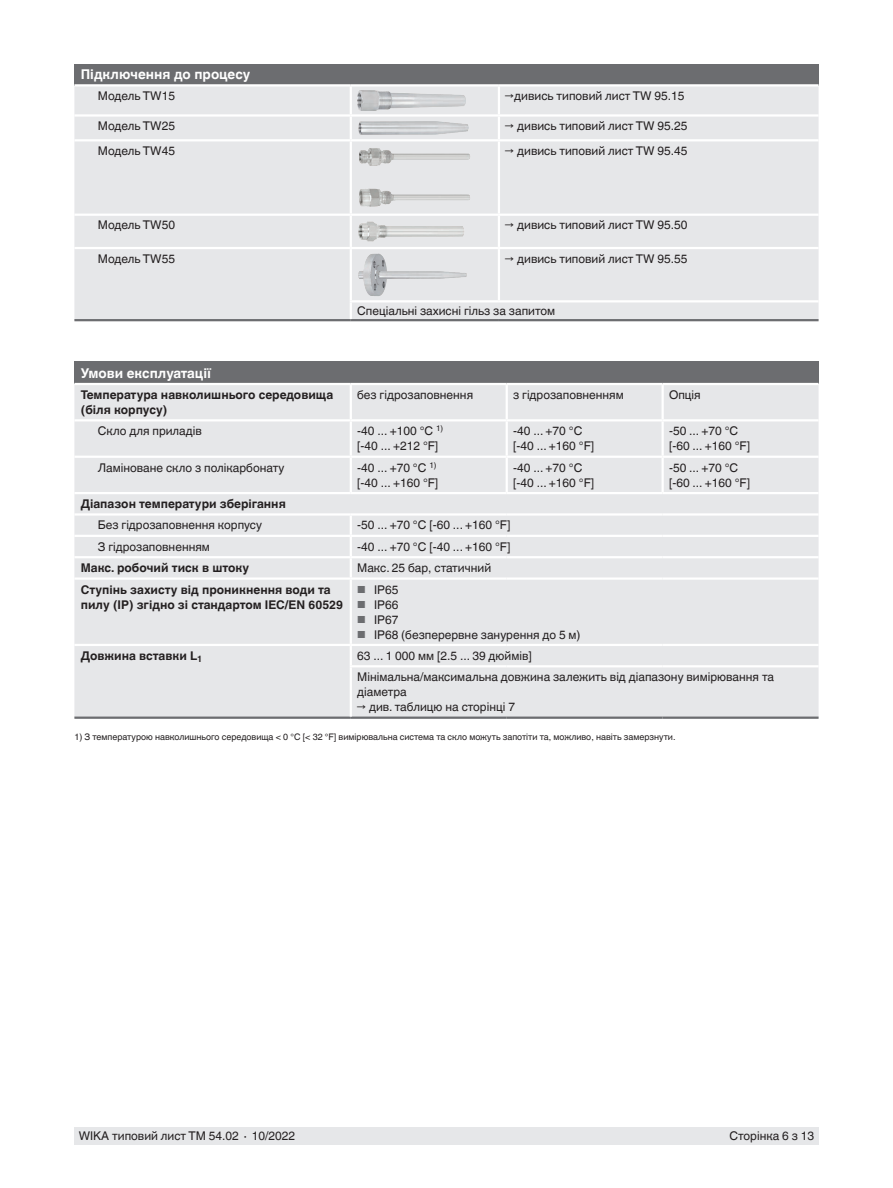
<style>
.page{position:relative;width:893px;height:1188px;background:#fff}
.page>*{position:absolute;margin:0;border:0;box-sizing:border-box;transform-origin:0 0}
.t1{font:700 13.5px "Helvetica World";color:#fff}
.t2{font:12px/15px "Helvetica World";color:#231f20}
.t3{font:700 12px/15px "Helvetica World";color:#231f20}
.t4{font:9px "Helvetica World";color:#231f20}
.s1{font-size:10.2px;color:#6c6d70}
</style>
<div class="page">
<div style="left:74px;top:1128px;width:745px;height:17px;background:#e6e7e9"></div>
<div style="left:74px;top:64px;width:745px;height:21px;background:#6c6d70"></div>
<div style="left:74px;top:86px;width:745px;height:233px;background:#e6e7e9"></div>
<hr style="left:74px;top:319px;width:277px;height:2px;background:#6c6d70">
<hr style="left:351px;top:247px;width:148px;height:2px;background:#fff">
<hr style="left:499px;top:247px;width:320px;height:2px;background:#fff">
<hr style="left:351px;top:319px;width:148px;height:2px;background:#6c6d70">
<hr style="left:499px;top:319px;width:320px;height:2px;background:#6c6d70">
<hr style="left:350px;top:300px;width:149px;height:2px;background:#fff">
<hr style="left:499px;top:300px;width:320px;height:2px;background:#fff">
<hr style="left:74px;top:247px;width:277px;height:2px;background:#fff">
<hr style="left:350px;top:249px;width:2px;height:51px;background:#fff">
<svg style="left:350px;top:302px;width:2px;height:17px"></svg>
<hr style="left:350px;top:86px;width:2px;height:28px;background:#fff">
<hr style="left:498px;top:86px;width:2px;height:28px;background:#fff">
<hr style="left:74px;top:114px;width:277px;height:3px;background:#fff">
<hr style="left:351px;top:114px;width:148px;height:3px;background:#fff">
<hr style="left:350px;top:117px;width:2px;height:22px;background:#fff">
<hr style="left:499px;top:114px;width:320px;height:3px;background:#fff">
<hr style="left:498px;top:117px;width:2px;height:22px;background:#fff">
<hr style="left:74px;top:139px;width:277px;height:2px;background:#fff">
<hr style="left:351px;top:139px;width:148px;height:2px;background:#fff">
<hr style="left:350px;top:141px;width:2px;height:73px;background:#fff">
<hr style="left:499px;top:139px;width:320px;height:2px;background:#fff">
<hr style="left:498px;top:141px;width:2px;height:73px;background:#fff">
<hr style="left:74px;top:214px;width:277px;height:2px;background:#fff">
<hr style="left:351px;top:214px;width:148px;height:2px;background:#fff">
<hr style="left:350px;top:216px;width:2px;height:31px;background:#fff">
<hr style="left:499px;top:214px;width:320px;height:2px;background:#fff">
<hr style="left:498px;top:216px;width:2px;height:31px;background:#fff">
<hr style="left:498px;top:249px;width:2px;height:51px;background:#fff">
<hr style="left:74px;top:84px;width:277px;height:2px;background:#fff">
<hr style="left:351px;top:84px;width:148px;height:2px;background:#fff">
<hr style="left:499px;top:84px;width:320px;height:2px;background:#fff">
<img style="left:357px;top:90px;width:108px;height:20px">
<img style="left:357px;top:121px;width:111px;height:14px">
<img style="left:357px;top:145px;width:114px;height:65px">
<img style="left:357px;top:220px;width:108px;height:23px">
<img style="left:357px;top:253px;width:111px;height:43px">
<div style="left:74px;top:362px;width:745px;height:22px;background:#6c6d70"></div>
<div style="left:74px;top:385px;width:745px;height:332px;background:#e6e7e9"></div>
<hr style="left:74px;top:492px;width:277px;height:2px;background:#fff">
<hr style="left:351px;top:492px;width:156px;height:2px;background:#fff">
<hr style="left:507px;top:492px;width:156px;height:2px;background:#fff">
<hr style="left:663px;top:492px;width:156px;height:2px;background:#fff">
<hr style="left:74px;top:513px;width:277px;height:3px;background:#fff">
<hr style="left:351px;top:513px;width:156px;height:3px;background:#fff">
<hr style="left:507px;top:513px;width:156px;height:3px;background:#fff">
<hr style="left:663px;top:513px;width:156px;height:3px;background:#fff">
<hr style="left:74px;top:717px;width:277px;height:2px;background:#6c6d70">
<hr style="left:74px;top:383px;width:277px;height:2px;background:#fff">
<hr style="left:351px;top:383px;width:156px;height:2px;background:#fff">
<hr style="left:507px;top:383px;width:156px;height:2px;background:#fff">
<hr style="left:663px;top:383px;width:156px;height:2px;background:#fff">
<hr style="left:74px;top:419px;width:277px;height:2px;background:#fff">
<hr style="left:351px;top:419px;width:156px;height:2px;background:#fff">
<hr style="left:507px;top:419px;width:156px;height:2px;background:#fff">
<hr style="left:663px;top:419px;width:156px;height:2px;background:#fff">
<hr style="left:74px;top:456px;width:277px;height:2px;background:#fff">
<hr style="left:351px;top:456px;width:156px;height:2px;background:#fff">
<hr style="left:507px;top:456px;width:156px;height:2px;background:#fff">
<hr style="left:663px;top:456px;width:156px;height:2px;background:#fff">
<hr style="left:351px;top:535px;width:156px;height:2px;background:#fff">
<hr style="left:507px;top:535px;width:156px;height:2px;background:#fff">
<hr style="left:663px;top:535px;width:156px;height:2px;background:#fff">
<hr style="left:350px;top:385px;width:2px;height:34px;background:#fff">
<hr style="left:506px;top:385px;width:2px;height:34px;background:#fff">
<hr style="left:661px;top:385px;width:3px;height:34px;background:#fff">
<hr style="left:506px;top:421px;width:2px;height:35px;background:#fff">
<hr style="left:661px;top:421px;width:3px;height:35px;background:#fff">
<hr style="left:506px;top:458px;width:2px;height:34px;background:#fff">
<hr style="left:661px;top:458px;width:3px;height:34px;background:#fff">
<hr style="left:351px;top:556px;width:156px;height:2px;background:#fff">
<hr style="left:507px;top:556px;width:156px;height:2px;background:#fff">
<hr style="left:663px;top:556px;width:156px;height:2px;background:#fff">
<hr style="left:350px;top:421px;width:2px;height:35px;background:#fff">
<hr style="left:351px;top:717px;width:156px;height:2px;background:#6c6d70">
<hr style="left:507px;top:717px;width:156px;height:2px;background:#6c6d70">
<hr style="left:663px;top:717px;width:156px;height:2px;background:#6c6d70">
<hr style="left:350px;top:458px;width:2px;height:34px;background:#fff">
<hr style="left:350px;top:665px;width:157px;height:2px;background:#fff">
<hr style="left:507px;top:665px;width:156px;height:2px;background:#fff">
<hr style="left:663px;top:665px;width:156px;height:2px;background:#fff">
<div style="left:74px;top:516px;width:278px;height:202px;background:#e6e7e9"></div>
<hr style="left:351px;top:577px;width:156px;height:3px;background:#fff">
<hr style="left:507px;top:577px;width:156px;height:3px;background:#fff">
<hr style="left:663px;top:577px;width:156px;height:3px;background:#fff">
<hr style="left:351px;top:644px;width:156px;height:2px;background:#fff">
<hr style="left:507px;top:644px;width:156px;height:2px;background:#fff">
<hr style="left:663px;top:644px;width:156px;height:2px;background:#fff">
<p class="t1" style="left:81px;top:67px;width:171px">Підключення до процесу</p>
<p class="t2" style="left:98px;top:88px;width:79px">Модель TW15</p>
<p class="t2" style="left:505px;top:88px;width:181px">→дивись типовий лист TW 95.15</p>
<p class="t2" style="left:98px;top:118px;width:79px">Модель TW25</p>
<p class="t2" style="left:505px;top:118px;width:184px">→ дивись типовий лист TW 95.25</p>
<p class="t2" style="left:98px;top:143px;width:79px">Модель TW45</p>
<p class="t2" style="left:505px;top:143px;width:184px">→ дивись типовий лист TW 95.45</p>
<p class="t2" style="left:98px;top:218px;width:79px">Модель TW50</p>
<p class="t2" style="left:505px;top:218px;width:184px">→ дивись типовий лист TW 95.50</p>
<p class="t2" style="left:98px;top:251px;width:79px">Модель TW55</p>
<p class="t2" style="left:505px;top:251px;width:184px">→ дивись типовий лист TW 95.55</p>
<p class="t2" style="left:357px;top:303px;width:199px">Спеціальні захисні гільз за запитом</p>
<p class="t1" style="left:81px;top:365px;width:132px">Умови експлуатації</p>
<p class="t3" style="left:81px;top:387px;width:254px">Температура навколишнього середовища (біля корпусу)</p>
<p class="t2" style="left:357px;top:387px;width:117px">без гідрозаповнення</p>
<p class="t2" style="left:513px;top:387px;width:112px">з гідрозаповненням</p>
<p class="t2" style="left:669px;top:387px;width:33px">Опція</p>
<p class="t2" style="left:98px;top:424px;width:106px">Скло для приладів</p>
<p class="t2" style="left:357px;top:424px;width:88px">-40 ... +100 °C <sup>1) </sup>[-40 ... +212 °F]</p>
<p class="t2" style="left:513px;top:424px;width:83px">-40 ... +70 °C [-40 ... +160 °F]</p>
<p class="t2" style="left:669px;top:424px;width:83px">-50 ... +70 °C [-60 ... +160 °F]</p>
<p class="t2" style="left:98px;top:460px;width:188px">Ламіноване скло з полікарбонату</p>
<p class="t2" style="left:357px;top:460px;width:83px">-40 ... +70 °C <sup>1) </sup>[-40 ... +160 °F]</p>
<p class="t2" style="left:513px;top:460px;width:83px">-40 ... +70 °C [-40 ... +160 °F]</p>
<p class="t2" style="left:669px;top:460px;width:83px">-50 ... +70 °C [-60 ... +160 °F]</p>
<p class="t3" style="left:81px;top:496px;width:207px">Діапазон температури зберігання</p>
<p class="t2" style="left:98px;top:518px;width:166px">Без гідрозаповнення корпусу</p>
<p class="t2" style="left:357px;top:518px;width:155px">-50 ... +70 °C [-60 ... +160 °F]</p>
<p class="t2" style="left:98px;top:539px;width:114px">З гідрозаповненням</p>
<p class="t2" style="left:357px;top:539px;width:155px">-40 ... +70 °C [-40 ... +160 °F]</p>
<p class="t3" style="left:81px;top:561px;width:170px">Макс. робочий тиск в штоку</p>
<p class="t2" style="left:357px;top:561px;width:135px">Макс. 25 бар, статичний</p>
<p class="t3" style="left:81px;top:582px;width:264px">Ступінь захисту від проникнення води та пилу (IP) згідно зі стандартом IEC/EN 60529</p>
<p class="t2" style="left:357px;top:582px;width:43px"><span class="s1">■</span> IP65</p>
<p class="t2" style="left:357px;top:597px;width:43px"><span class="s1">■</span> IP66</p>
<p class="t2" style="left:357px;top:612px;width:43px"><span class="s1">■</span> IP67</p>
<p class="t2" style="left:357px;top:627px;width:225px"><span class="s1">■</span> IP68 (безперервне занурення до 5 м)</p>
<p class="t3" style="left:81px;top:648px;width:123px">Довжина вставки L<sub>1</sub></p>
<p class="t2" style="left:357px;top:645px;width:418px;line-height:21.3px">63 ... 1 000 мм [2.5 ... 39 дюймів]<br>Мінімальна/максимальна довжина залежить від діапазону вимірювання та</p>
<p class="t2" style="left:357px;top:685px;width:51px">діаметра</p>
<p class="t2" style="left:357px;top:700px;width:159px">→ див. таблицю на сторінці 7</p>
<p class="t4" style="left:74px;top:731px;width:603px">1) З температурою навколишнього середовища &lt; 0 °C [&lt; 32 °F] вимірювальна система та скло можуть запотіти та, можливо, навіть замерзнути.</p>
<p class="t2" style="left:79px;top:1129px;width:218px">WIKA типовий лист TM 54.02 ∙ 10/2022</p>
<p class="t2" style="left:729px;top:1129px;width:86px">Сторінка 6 з 13</p>
</div>
